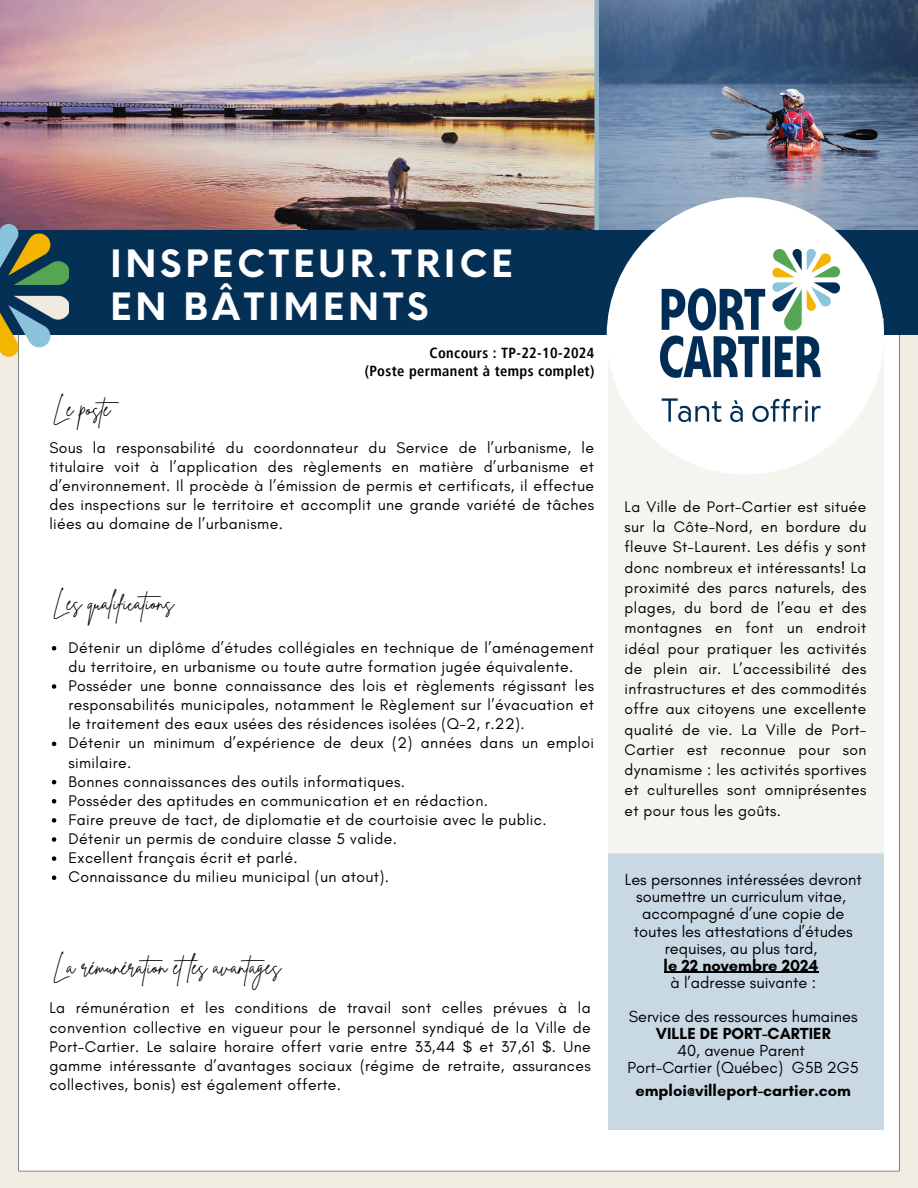
<style>
.page{position:relative;width:918px;height:1188px;background:#f0ebe3}
.page>*{position:absolute;margin:0;border:0;box-sizing:border-box;transform-origin:0 0}
.t1{font:700 36.75px/42.9px "Neue Einstellung";letter-spacing:.1em;color:#fff}
.t2{font:21.15px "Brittany Signature";color:#000}
.t3{font:16.35px/17.1px "Glacial Indifference";color:#000;text-align:center}
.t4{font:700 16.35px "Glacial Indifference";color:#000}
.t5{font:15.75px/19.2px "Glacial Indifference";letter-spacing:.025em;color:#000;text-align:justify}
.t6{font:15.6px/20.2px "Glacial Indifference";letter-spacing:.025em;color:#000;text-align:justify}
.t7{font:700 condensed 14.55px "Frutiger LT Pro";letter-spacing:.025em;color:#000}
.s1{font-weight:700}
</style>
<div class="page">
<div style="left:18px;top:335px;width:882px;height:836px;background:#fff"></div>
<img style="left:599px;top:0;width:319px;height:230px">
<img style="left:0;top:0;width:594px;height:230px">
<div style="left:0;top:230px;width:918px;height:105px;background:#053056"></div>
<div style="left:608px;top:853px;width:276px;height:277px;background:#c9d9e3"></div>
<div style="left:608px;top:318px;width:276px;height:535px;background:#f6f4ef"></div>
<div style="left:607px;top:197px;width:277px;height:277px;background:#fff;border-radius:50%"></div>
<img style="left:661px;top:250px;width:178px;height:172px">
<img style="left:0;top:225px;width:69px;height:139px">
<svg style="left:52px;top:646px;width:4px;height:5px"></svg>
<svg style="left:52px;top:684px;width:4px;height:5px"></svg>
<svg style="left:52px;top:742px;width:4px;height:4px"></svg>
<svg style="left:52px;top:780px;width:4px;height:4px"></svg>
<svg style="left:52px;top:799px;width:4px;height:5px"></svg>
<svg style="left:52px;top:818px;width:4px;height:5px"></svg>
<svg style="left:52px;top:837px;width:4px;height:5px"></svg>
<svg style="left:52px;top:856px;width:4px;height:5px"></svg>
<svg style="left:52px;top:876px;width:4px;height:4px"></svg>
<hr style="left:664px;top:972px;width:155px;height:1px;background:#000">
<div style="left:594px;top:0;width:5px;height:230px;background:#92b2c7"></div>
<h2 class="t1" style="left:110px;top:239px;width:404px">INSPECTEUR.TRICE<br>EN BÂTIMENTS</h2>
<h4 class="t7" style="left:430px;top:344px;width:166px">Concours : TP-22-10-2024</h4>
<h2 class="t7" style="left:365px;top:362px;width:231px">(Poste permanent à temps complet)</h2>
<p class="t2" style="left:53px;top:395px;width:74px">Le poste</p>
<p class="t5" style="left:49px;top:437px;width:546px">Sous la responsabilité du coordonnateur du Service de l’urbanisme, le titulaire voit à l’application des règlements en matière d’urbanisme et d’environnement. Il procède à l’émission de permis et certificats, il effectue des inspections sur le territoire et accomplit une grande variété de tâches liées au domaine de l’urbanisme.</p>
<p class="t2" style="left:53px;top:589px;width:123px">Les qualifications</p>
<p class="t5" style="left:68px;top:638px;width:527px">Détenir un diplôme d’études collégiales en technique de l’aménagement du territoire, en urbanisme ou toute autre formation jugée équivalente.</p>
<p class="t5" style="left:68px;top:676px;width:527px">Posséder une bonne connaissance des lois et règlements régissant les responsabilités municipales, notamment le Règlement sur l’évacuation et le traitement des eaux usées des résidences isolées (Q-2, r.22).</p>
<p class="t5" style="left:68px;top:733px;width:527px">Détenir un minimum d’expérience de deux (2) années dans un emploi similaire.</p>
<p class="t5" style="left:68px;top:772px;width:338px">Bonnes connaissances des outils informatiques.</p>
<p class="t5" style="left:68px;top:791px;width:421px">Posséder des aptitudes en communication et en rédaction.</p>
<p class="t5" style="left:68px;top:810px;width:480px">Faire preuve de tact, de diplomatie et de courtoisie avec le public.</p>
<h2 class="t5" style="left:68px;top:829px;width:330px">Détenir un permis de conduire classe 5 valide.</h2>
<h4 class="t5" style="left:68px;top:848px;width:231px">Excellent français écrit et parlé.</h4>
<p class="t5" style="left:68px;top:867px;width:322px">Connaissance du milieu municipal (un atout).</p>
<h4 class="t2" style="left:53px;top:953px;width:230px">La rémunération etles avantages</h4>
<h4 class="t5" style="left:49px;top:998px;width:543px">La rémunération et les conditions de travail sont celles prévues à la convention collective en vigueur pour le personnel syndiqué de la Ville de Port-Cartier. Le salaire horaire offert varie entre 33,44 $ et 37,61 $. Une gamme intéressante d’avantages sociaux (régime de retraite, assurances collectives, bonis) est également offerte.</h4>
<h4 class="t6" style="left:625px;top:496px;width:243px">La Ville de Port-Cartier est située sur la Côte-Nord, en bordure du fleuve St-Laurent. Les défis y sont donc nombreux et intéressants! La proximité des parcs naturels, des plages, du bord de l’eau et des montagnes en font un endroit idéal pour pratiquer les activités de plein air. L’accessibilité des infrastructures et des commodités offre aux citoyens une excellente qualité de vie. La Ville de Port-Cartier est reconnue pour son dynamisme : les activités sportives et culturelles sont omniprésentes et pour tous les goûts.</h4>
<h3 class="t3" style="left:625px;top:871px;width:239px">Les personnes intéressées devront soumettre un curriculum vitae, accompagné d’une copie de toutes les attestations d’études requises, au plus tard,<br><span class="s1">le 22 novembre 2024<br></span>à l’adresse suivante :</h3>
<p class="t3" style="left:628px;top:1008px;width:233px">Service des ressources humaines<br><span class="s1">VILLE DE PORT-CARTIER<br></span>40, avenue Parent<br>Port-Cartier (Québec) G5B 2G5</p>
<p class="t4" style="left:635px;top:1080px;width:217px">emploi@villeport-cartier.com</p>
</div>
